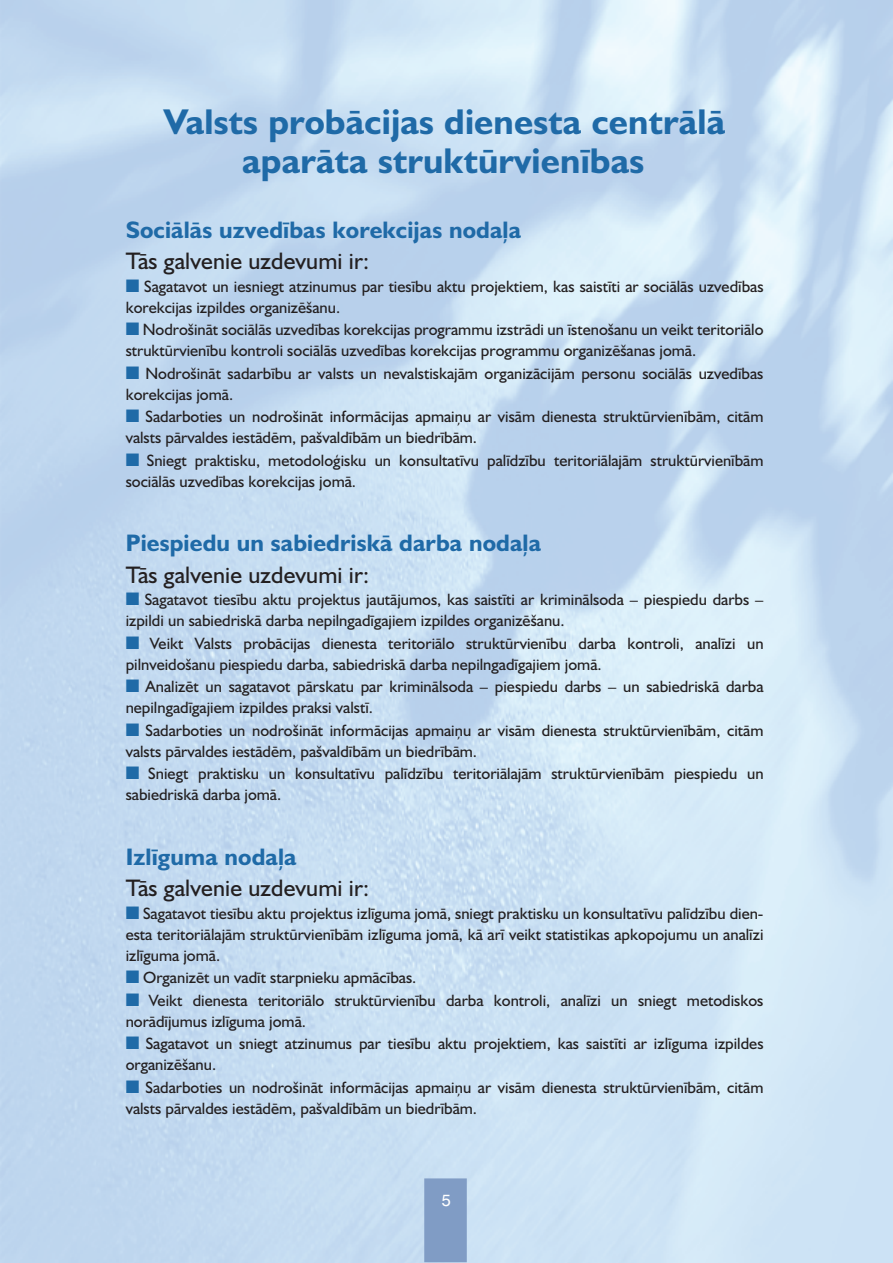
<style>
.page{position:relative;width:893px;height:1263px;background:#fff}
.page>*{position:absolute;margin:0;border:0;box-sizing:border-box;transform-origin:0 0}
.t1{font:700 36px/39px "Humanist 521 CE";letter-spacing:.005em;color:#1f6aa7;text-align:center}
.t2{font:700 24px/31.5px "Humanist 521 CE";letter-spacing:.005em;color:#1f6aa7}
.t3{font:24px/31.5px "Humanist 521 CE";letter-spacing:.005em;color:#231f20}
.t4{font:16.5px/21px "Humanist 521 CE";color:#231f20}
.t5{font:16.5px "Swiss CE";color:#fff}
.s1{font-weight:400;color:#231f20}
.s2{color:#1f6aa7}
.s3{font-weight:700;color:#1f6aa7}
</style>
<div class="page">
<img style="left:0;top:0;width:893px;height:1263px">
<div style="left:424px;top:1178px;width:43px;height:84px;background:#809cc5"></div>
<p class="t1" style="left:164px;top:101px;width:563px">Valsts probācijas dienesta centrālā aparāta struktūrvienības</p>
<p class="t2" style="left:126px;top:213px;width:397px">Sociālās uzvedības korekcijas nodaļa<br><span class="s1">Tās galvenie uzdevumi ir:</span></p>
<p class="t4" style="left:126px;top:275px;width:639px"><span class="s2">■</span> Sagatavot un iesniegt atzinumus par tiesību aktu projektiem, kas saistīti ar sociālās uzvedības korekcijas izpildes organizēšanu.</p>
<p class="t4" style="left:126px;top:318px;width:639px"><span class="s2">■</span> Nodrošināt sociālās uzvedības korekcijas programmu izstrādi un īstenošanu un veikt teritoriālo struktūrvienību kontroli sociālās uzvedības korekcijas programmu organizēšanas jomā.</p>
<p class="t4" style="left:126px;top:362px;width:639px"><span class="s2">■</span> Nodrošināt sadarbību ar valsts un nevalstiskajām organizācijām personu sociālās uzvedības korekcijas jomā.</p>
<p class="t4" style="left:126px;top:405px;width:639px"><span class="s2">■</span> Sadarboties un nodrošināt informācijas apmaiņu ar visām dienesta struktūrvienībām, citām valsts pārvaldes iestādēm, pašvaldībām un biedrībām.</p>
<p class="t4" style="left:126px;top:449px;width:639px"><span class="s2">■</span> Sniegt praktisku, metodoloģisku un konsultatīvu palīdzību teritoriālajām struktūrvienībām sociālās uzvedības korekcijas jomā.</p>
<p class="t2" style="left:126px;top:526px;width:417px">Piespiedu un sabiedriskā darba nodaļa<br><span class="s1">Tās galvenie uzdevumi ir:</span></p>
<p class="t4" style="left:126px;top:588px;width:639px"><span class="s2">■</span> Sagatavot tiesību aktu projektus jautājumos, kas saistīti ar kriminālsoda – piespiedu darbs – izpildi un sabiedriskā darba nepilngadīgajiem izpildes organizēšanu.</p>
<p class="t4" style="left:126px;top:632px;width:639px"><span class="s2">■</span> Veikt Valsts probācijas dienesta teritoriālo struktūrvienību darba kontroli, analīzi un pilnveidošanu piespiedu darba, sabiedriskā darba nepilngadīgajiem jomā.</p>
<p class="t4" style="left:126px;top:675px;width:639px"><span class="s2">■</span> Analizēt un sagatavot pārskatu par kriminālsoda – piespiedu darbs – un sabiedriskā darba nepilngadīgajiem izpildes praksi valstī.</p>
<p class="t4" style="left:126px;top:719px;width:639px"><span class="s2">■</span> Sadarboties un nodrošināt informācijas apmaiņu ar visām dienesta struktūrvienībām, citām valsts pārvaldes iestādēm, pašvaldībām un biedrībām.</p>
<p class="t4" style="left:126px;top:762px;width:639px"><span class="s2">■</span> Sniegt praktisku un konsultatīvu palīdzību teritoriālajām struktūrvienībām piespiedu un sabiedriskā darba jomā.</p>
<p class="t3" style="left:126px;top:840px;width:245px"><span class="s3">Izlīguma nodaļa<br></span>Tās galvenie uzdevumi ir:</p>
<p class="t4" style="left:126px;top:902px;width:639px;text-align:justify"><span class="s2">■</span> Sagatavot tiesību aktu projektus izlīguma jomā, sniegt praktisku un konsultatīvu palīdzību dien&shy;esta teritoriālajām struktūrvienībām izlīguma jomā, kā arī veikt statistikas apkopojumu un analīzi izlīguma jomā.</p>
<p class="t4" style="left:126px;top:966px;width:292px"><span class="s2">■</span> Organizēt un vadīt starpnieku apmācības.</p>
<p class="t4" style="left:126px;top:989px;width:639px"><span class="s2">■</span> Veikt dienesta teritoriālo struktūrvienību darba kontroli, analīzi un sniegt metodiskos norādījumus izlīguma jomā.</p>
<p class="t4" style="left:126px;top:1032px;width:639px"><span class="s2">■</span> Sagatavot un sniegt atzinumus par tiesību aktu projektiem, kas saistīti ar izlīguma izpildes organizēšanu.</p>
<p class="t4" style="left:126px;top:1076px;width:639px"><span class="s2">■</span> Sadarboties un nodrošināt informācijas apmaiņu ar visām dienesta struktūrvienībām, citām valsts pārvaldes iestādēm, pašvaldībām un biedrībām.</p>
<p class="t5" style="left:442px;top:1190px;width:11px">5</p>
</div>
